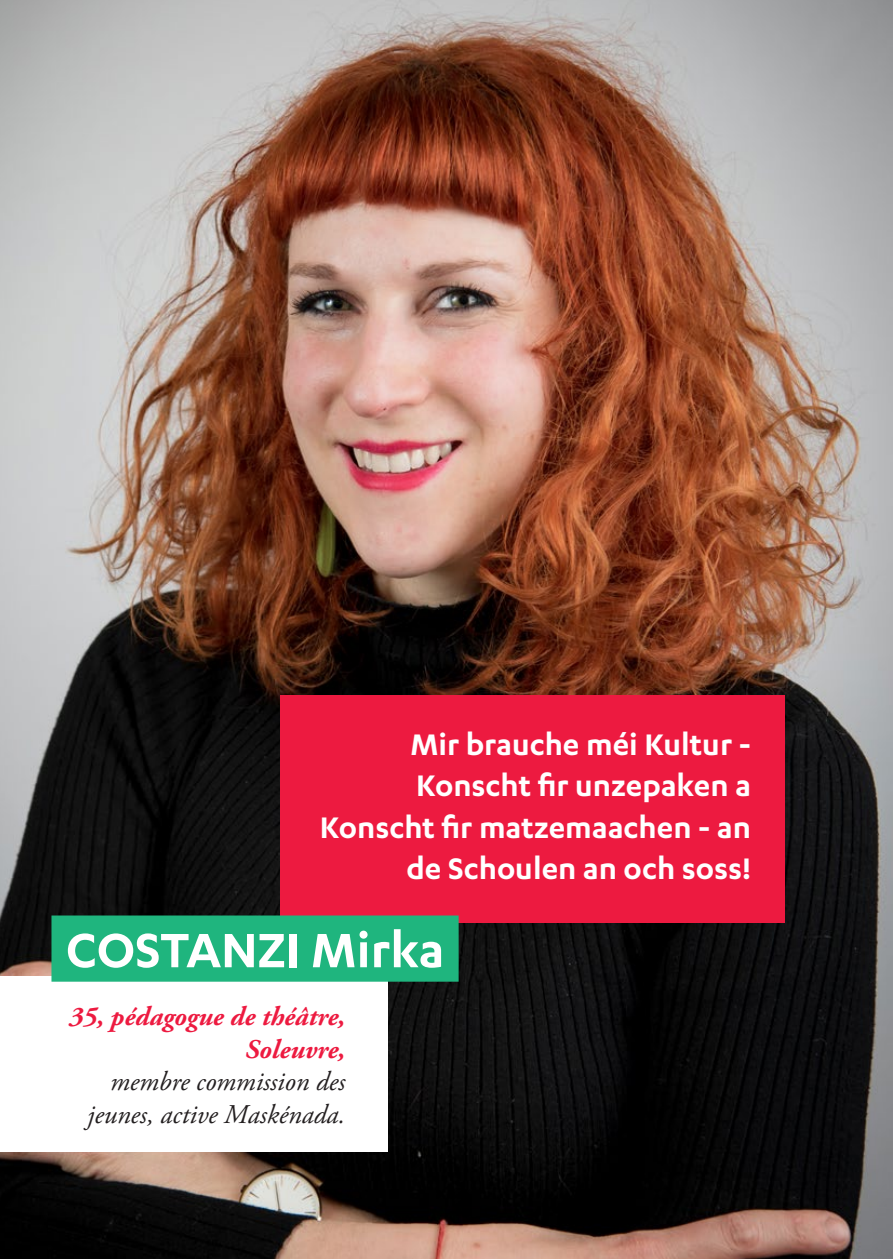
<style>
.page{position:relative;width:893px;height:1259px;background:#fff}
.page>*{position:absolute;margin:0;border:0;box-sizing:border-box;transform-origin:0 0}
.Paragraph_Style_2{font:600 56.1px "Karbon";color:#fff}
.t1{font:600 34.5px/41.4px "Karbon";color:#fff;text-align:right}
.t2{font:italic 27px/32.4px "Adobe Garamond Pro";color:#231f20;text-align:right}
.t3{font:italic 700 27px/32.4px "Adobe Garamond Pro";color:#ed1a40;text-align:right}
</style>
<div class="page">
<img style="left:0;top:0;width:893px;height:1259px">
<div style="left:0;top:975px;width:388px;height:176px;background:#fff"></div>
<div style="left:281px;top:695px;width:504px;height:228px;background:#ed1a40"></div>
<div style="left:51px;top:915px;width:408px;height:66px;background:#1fb57e"></div>
<p class="t1" style="left:320px;top:722px;width:433px">Mir brauche méi Kultur -<br>Konscht fir unzepaken a<br>Konscht fir matzemaachen - an de Schoulen an och soss!</p>
<p class="Paragraph_Style_2" style="left:66px;top:918px;width:380px">COSTANZI Mirka</p>
<p class="t3" style="left:69px;top:1001px;width:278px">35, pédagogue de théâtre,<br>Soleuvre,</p>
<p class="t2" style="left:87px;top:1066px;width:259px">membre commission des jeunes, active Maskénada.</p>
</div>
